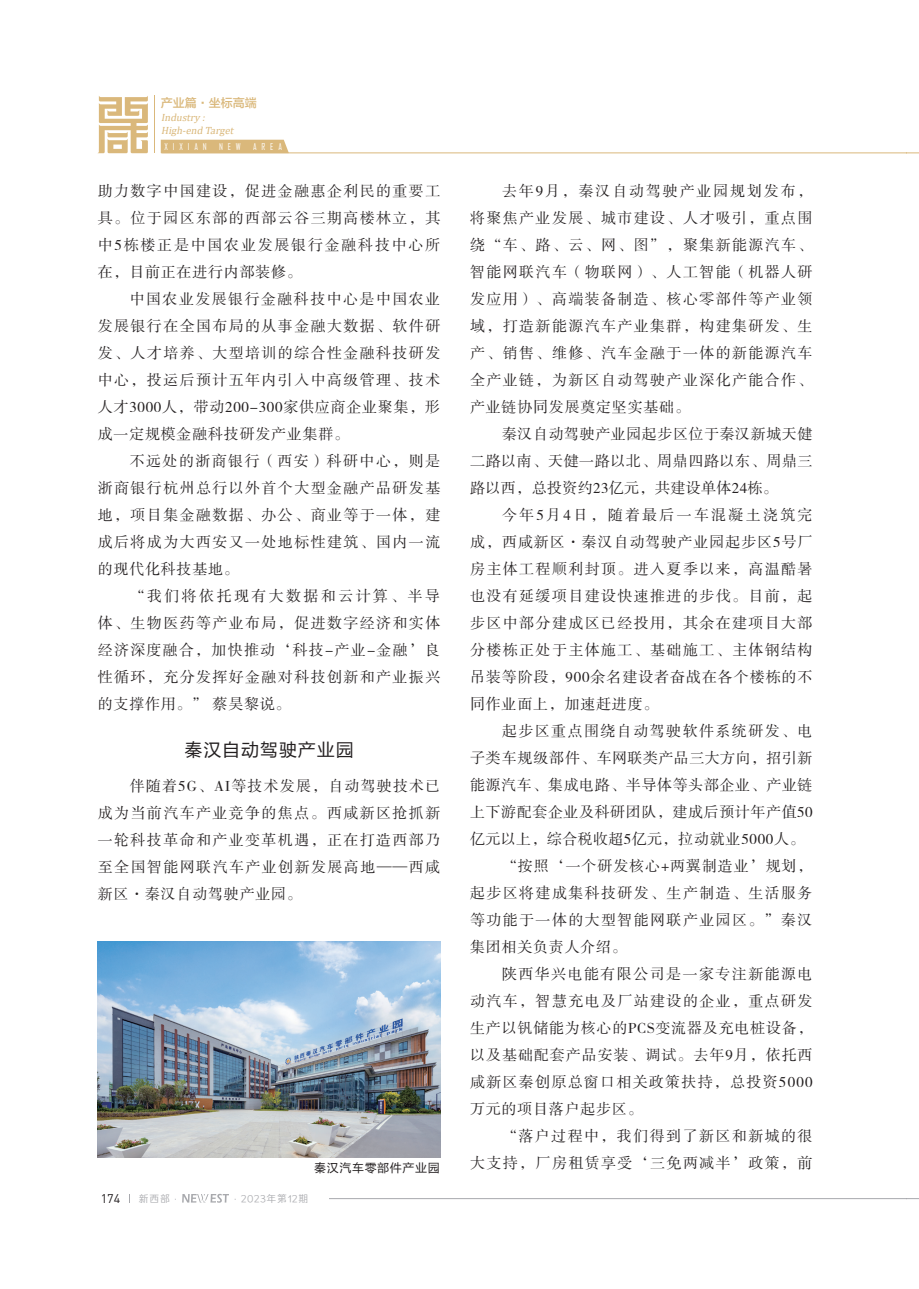
<style>
.page{position:relative;width:919px;height:1289px;background:#fff}
.page>*{position:absolute;margin:0;border:0;box-sizing:border-box;transform-origin:0 0}
.t1{font:18px "FZLTHK GBK1 0";letter-spacing:.05em;color:#231f20}
.t2{font:15px/27px "FZSSK GBK1 0";letter-spacing:.085em;color:#231f20;text-align:justify}
.t3{font:15px "FZSSK GBK1 0";letter-spacing:.04em;color:#231f20}
.t4{font:15px "FZSSK GBK1 0";letter-spacing:.025em;color:#231f20}
.t5{font:15px "FZSSK GBK1 0";letter-spacing:.055em;color:#231f20}
.t6{font:15px "FZSSK GBK1 0";letter-spacing:.03em;color:#231f20}
.t7{font:15px "FZSSK GBK1 0";letter-spacing:.065em;color:#231f20}
.t8{font:15px "FZSSK GBK1 0";letter-spacing:.05em;color:#231f20}
.t9{font:15px "FZSSK GBK1 0";letter-spacing:.06em;color:#231f20}
.t10{font:12.45px "DIN";color:#231f20}
.t11{font:12px "FZLTHK GBK1 0";letter-spacing:.05em;color:#231f20}
.t12{font:12px "FZLTZHK GBK1 0";color:#dab87b}
.t13{font:italic 10.5px "Cambria";color:#dab87b}
.t14{font:9.75px "Loong Flash Sans GB Regular";letter-spacing:.1em;color:#a8a9ad}
.t15{font:9px "Agency FB";letter-spacing:.545em;color:#fff}
</style>
<div class="page">
<div style="left:161px;top:140px;width:128px;height:13px;background:#dab87b"></div>
<hr style="left:154px;top:96px;width:1px;height:57px;background:#dab87b">
<svg style="left:182px;top:1193px;width:47px;height:9px"></svg>
<hr style="left:161px;top:153px;width:745px;height:1px;background:#dab87b">
<svg style="left:98px;top:96px;width:50px;height:57px"></svg>
<hr style="left:329px;top:1198px;width:577px;height:1px;background:#a8a9ad">
<svg style="left:906px;top:153px;width:12px;height:1px"></svg>
<svg style="left:906px;top:1198px;width:12px;height:1px"></svg>
<img style="left:98px;top:941px;width:342px;height:216px">
<p class="t12" style="left:161px;top:96px;width:97px">产业篇·坐标高端</p>
<p class="t13" style="left:161px;top:124px;width:84px">High-endTarget</p>
<p class="t13" style="left:161px;top:112px;width:56px">Industry:</p>
<p class="t15" style="left:164px;top:141px;width:44px">XIXIAN</p>
<p class="t15" style="left:219px;top:141px;width:23px">NEW</p>
<p class="t15" style="left:253px;top:141px;width:30px">AREA</p>
<p class="t2" style="left:98px;top:178px;width:344px">助力数字中国建设，促进金融惠企利民的重要工具。位于园区东部的西部云谷三期高楼林立，其中5栋楼正是中国农业发展银行金融科技中心所在，目前正在进行内部装修。</p>
<p class="t2" style="left:98px;top:286px;width:344px;text-indent:32px">中国农业发展银行金融科技中心是中国农业发展银行在全国布局的从事金融大数据、软件研发、人才培养、大型培训的综合性金融科技研发中心，投运后预计五年内引入中高级管理、技术人才3000人，带动200-300家供应商企业聚集，形成一定规模金融科技研发产业集群。</p>
<p class="t2" style="left:98px;top:448px;width:344px;text-indent:32px">不远处的浙商银行（西安）科研中心，则是浙商银行杭州总行以外首个大型金融产品研发基地，项目集金融数据、办公、商业等于一体，建成后将成为大西安又一处地标性建筑、国内一流的现代化科技基地。</p>
<p class="t2" style="left:98px;top:583px;width:344px;text-indent:32px">“我们将依托现有大数据和云计算、半导体、生物医药等产业布局，促进数字经济和实体经济深度融合，加快推动‘科技-产业-金融’良性循环，充分发挥好金融对科技创新和产业振兴的支撑作用。” 蔡昊黎说。</p>
<p class="t1" style="left:184px;top:739px;width:171px">秦汉自动驾驶产业园</p>
<p class="t2" style="left:98px;top:773px;width:344px;text-indent:32px">伴随着5G、AI等技术发展，自动驾驶技术已成为当前汽车产业竞争的焦点。西咸新区抢抓新一轮科技革命和产业变革机遇，正在打造西部乃至全国智能网联汽车产业创新发展高地——西咸新区·秦汉自动驾驶产业园。</p>
<p class="t2" style="left:470px;top:178px;width:344px;text-indent:32px">去年9月，秦汉自动驾驶产业园规划发布，将聚焦产业发展、城市建设、人才吸引，重点围绕“车、路、云、网、图”，聚集新能源汽车、智能网联汽车（物联网）、人工智能（机器人研发应用）、高端装备制造、核心零部件等产业领域，打造新能源汽车产业集群，构建集研发、生产、销售、维修、汽车金融于一体的新能源汽车全产业链，为新区自动驾驶产业深化产能合作、产业链协同发展奠定坚实基础。</p>
<p class="t2" style="left:470px;top:421px;width:344px;text-indent:32px">秦汉自动驾驶产业园起步区位于秦汉新城天健二路以南、天健一路以北、周鼎四路以东、周鼎三路以西，总投资约23亿元，共建设单体24栋。</p>
<p class="t2" style="left:470px;top:502px;width:344px;text-indent:32px">今年5月4日，随着最后一车混凝土浇筑完成，西咸新区·秦汉自动驾驶产业园起步区5号厂房主体工程顺利封顶。进入夏季以来，高温酷暑也没有延缓项目建设快速推进的步伐。目前，起步区中部分建成区已经投用，其余在建项目大部分楼栋正处于主体施工、基础施工、主体钢结构吊装等阶段，900余名建设者奋战在各个楼栋的不同作业面上，加速赶进度。</p>
<p class="t2" style="left:502px;top:718px;width:312px">起步区重点围绕自动驾驶软件系统研发、电</p>
<p class="t6" style="left:470px;top:750px;width:344px">子类车规级部件、车网联类产品三大方向，招引新</p>
<p class="t3" style="left:470px;top:777px;width:344px">能源汽车、集成电路、半导体等头部企业、产业链</p>
<p class="t3" style="left:470px;top:804px;width:344px">上下游配套企业及科研团队，建成后预计年产值50</p>
<p class="t4" style="left:470px;top:831px;width:336px">亿元以上，综合税收超5亿元，拉动就业5000人。</p>
<p class="t9" style="left:502px;top:858px;width:312px">“按照‘一个研发核心+两翼制造业’规划，</p>
<p class="t2" style="left:470px;top:880px;width:344px">起步区将建成集科技研发、生产制造、生活服务</p>
<p class="t2" style="left:470px;top:907px;width:344px">等功能于一体的大型智能网联产业园区。”秦汉</p>
<p class="t8" style="left:470px;top:939px;width:158px">集团相关负责人介绍。</p>
<p class="t2" style="left:502px;top:961px;width:312px">陕西华兴电能有限公司是一家专注新能源电</p>
<p class="t2" style="left:470px;top:988px;width:344px">动汽车，智慧充电及厂站建设的企业，重点研发</p>
<p class="t5" style="left:470px;top:1020px;width:344px">生产以钒储能为核心的PCS变流器及充电桩设备，</p>
<p class="t7" style="left:470px;top:1047px;width:344px">以及基础配套产品安装、调试。去年9月，依托西</p>
<p class="t2" style="left:470px;top:1069px;width:344px">咸新区秦创原总窗口相关政策扶持，总投资5000</p>
<p class="t8" style="left:470px;top:1101px;width:174px">万元的项目落户起步区。</p>
<p class="t2" style="left:502px;top:1123px;width:312px">“落户过程中，我们得到了新区和新城的很</p>
<p class="t11" style="left:314px;top:1161px;width:127px">秦汉汽车零部件产业园</p>
<p class="t2" style="left:470px;top:1150px;width:344px">大支持，厂房租赁享受‘三免两减半’政策，前</p>
<p class="t10" style="left:101px;top:1190px;width:21px">174</p>
<p class="t14" style="left:139px;top:1193px;width:171px">新西部·　　　　 ·2023年第12期</p>
</div>
